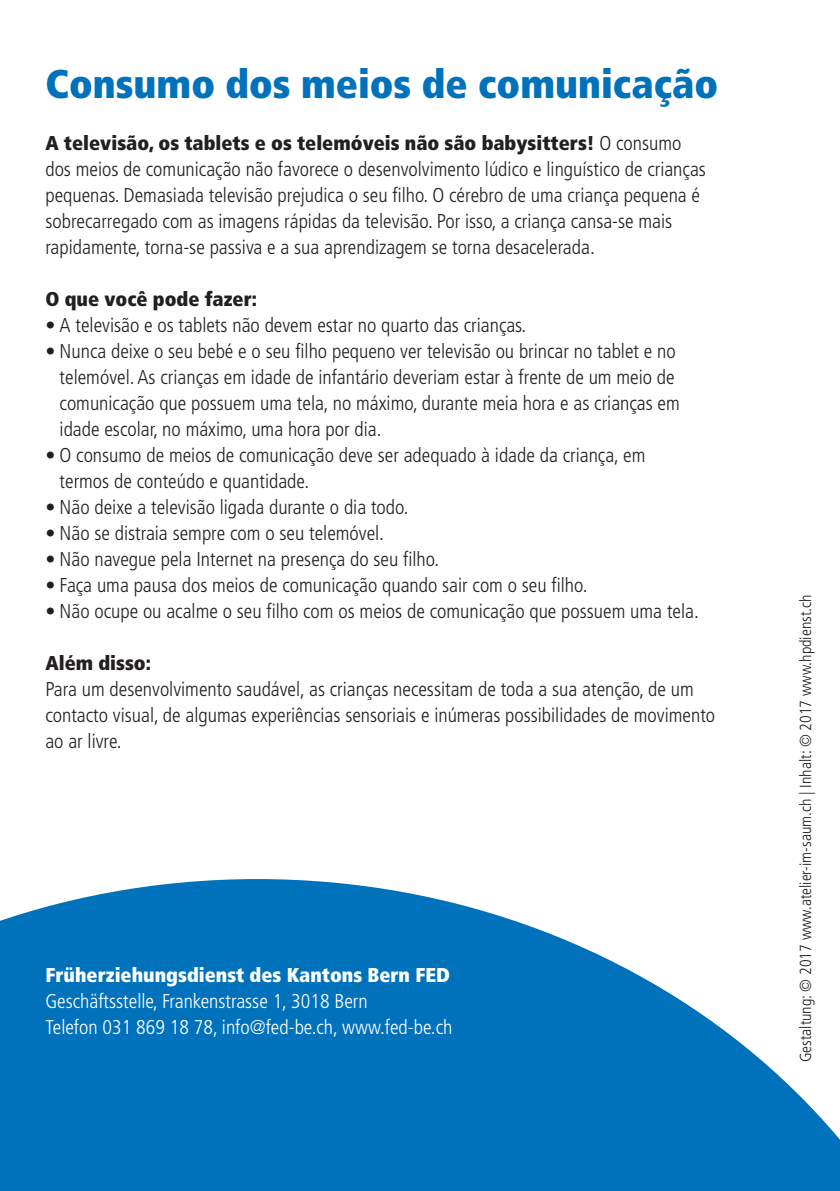
<style>
.page{position:relative;width:840px;height:1191px;background:#fff}
.page>*{position:absolute;margin:0;border:0;box-sizing:border-box;transform-origin:0 0}
.t1{font:900 condensed 40px "Frutiger";color:#0072bc}
.t2{font:300 condensed 20px/26px "Frutiger";color:#231f20}
.t3{font:300 condensed 20px/26px "Frutiger";color:#fff}
.t4{font:900 condensed 20px "Frutiger";color:#fff}
.t5{font:900 condensed 20px "Frutiger";color:#231f20}
.t6{font:300 condensed 16px "Frutiger";color:#231f20}
.s1{font-weight:900}
</style>
<div class="page">
<svg style="left:0;top:879px;width:839px;height:312px;fill:#0072bc"></svg>
<h1 class="t1" style="left:45px;top:60px;width:674px">Consumo dos meios de comunicação</h1>
<p class="t2" style="left:45px;top:130px;width:661px"><span class="s1">A televisão, os tablets e os telemóveis não são babysitters!</span> O consumo dos meios de comunicação não favorece o desenvolvimento lúdico e linguístico de crianças pequenas. Demasiada televisão prejudica o seu filho. O cérebro de uma criança pequena é sobrecarregado com as imagens rápidas da televisão. Por isso, a criança cansa-se mais rapidamente, torna-se passiva e a sua aprendizagem se torna desacelerada.</p>
<p class="t5" style="left:45px;top:287px;width:213px">O que você pode fazer:</p>
<p class="t2" style="left:45px;top:312px;width:482px">• A televisão e os tablets não devem estar no quarto das crianças.</p>
<p class="t2" style="left:60px;top:338px;width:621px;text-indent:-14px">• Nunca deixe o seu bebé e o seu filho pequeno ver televisão ou brincar no tablet e no telemóvel. As crianças em idade de infantário deveriam estar à frente de um meio de comunicação que possuem uma tela, no máximo, durante meia hora e as crianças em idade escolar, no máximo, uma hora por dia.</p>
<p class="t2" style="left:60px;top:442px;width:587px;text-indent:-14px">• O consumo de meios de comunicação deve ser adequado à idade da criança, em termos de conteúdo e quantidade.</p>
<p class="t2" style="left:45px;top:494px;width:364px">• Não deixe a televisão ligada durante o dia todo.</p>
<p class="t2" style="left:45px;top:520px;width:340px">• Não se distraia sempre com o seu telemóvel.</p>
<p class="t2" style="left:45px;top:546px;width:395px">• Não navegue pela Internet na presença do seu filho.</p>
<p class="t2" style="left:45px;top:572px;width:543px">• Faça uma pausa dos meios de comunicação quando sair com o seu filho.</p>
<p class="t2" style="left:45px;top:598px;width:654px">• Não ocupe ou acalme o seu filho com os meios de comunicação que possuem uma tela.</p>
<p class="t5" style="left:45px;top:651px;width:107px">Além disso:</p>
<p class="t2" style="left:45px;top:676px;width:671px">Para um desenvolvimento saudável, as crianças necessitam de toda a sua atenção, de um contacto visual, de algumas experiências sensoriais e inúmeras possibilidades de movimento ao ar livre.</p>
<p class="t4" style="left:45px;top:963px;width:405px">Früherziehungsdienst des Kantons Bern FED</p>
<p class="t3" style="left:45px;top:988px;width:408px">Geschäftsstelle, Frankenstrasse 1, 3018 Bern<br>Telefon 031 869 18 78, info@fed-be.ch, www.fed-be.ch</p>
<p class="t6" style="left:796px;top:1062px;width:469px;rotate:-90deg">Gestaltung: © 2017 www.atelier-im-saum.ch | Inhalt: © 2017 www.hpdienst.ch</p>
</div>
